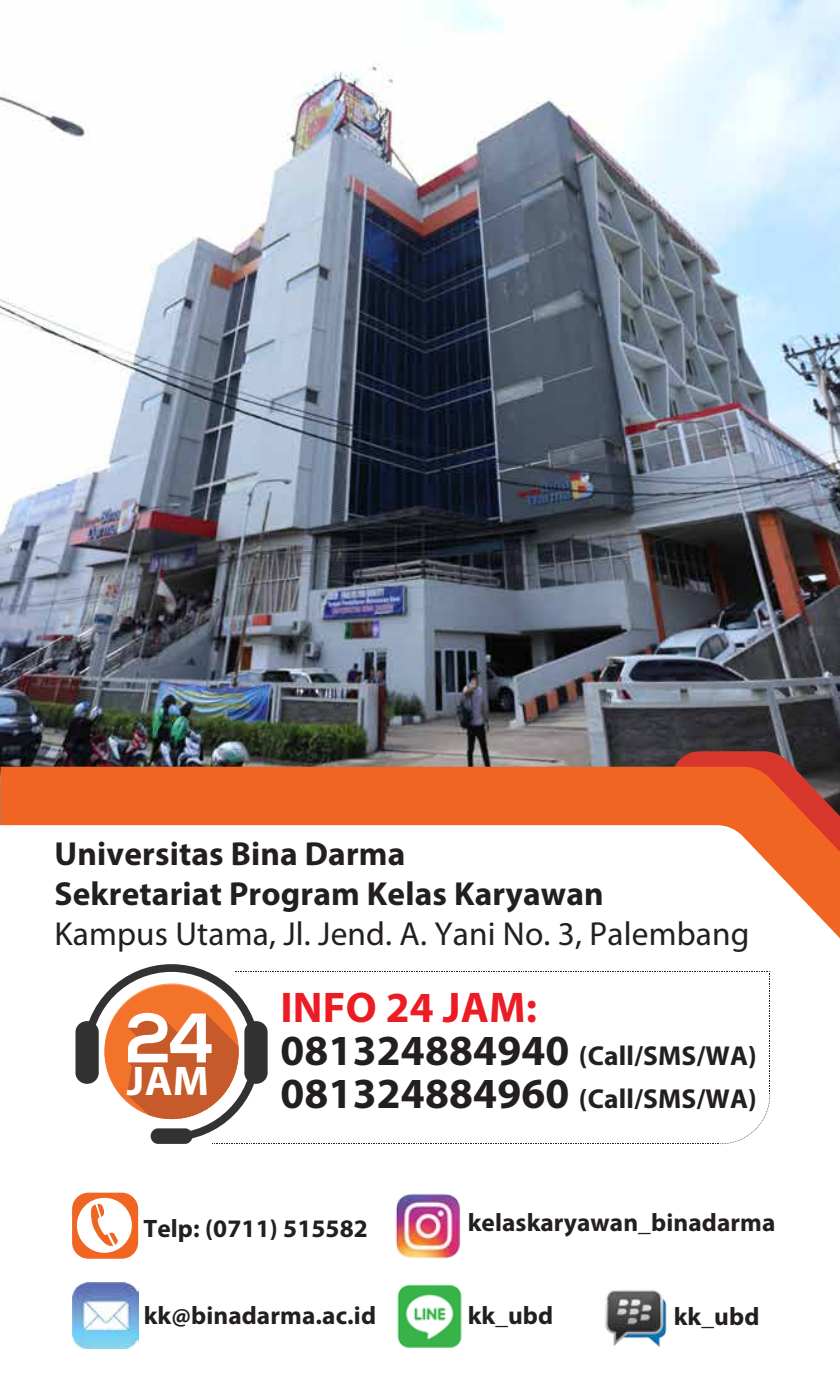
<style>
.page{position:relative;width:840px;height:1400px;background:#fff}
.page>*{position:absolute;margin:0;border:0;box-sizing:border-box;transform-origin:0 0}
.t1{font:700 43.05px "Myriad Pro";letter-spacing:.005em;color:#ec1c24}
.t2{font:700 41.65px "Myriad Pro";color:#fff}
.t3{font:700 33.43px/40.1px "Myriad Pro";letter-spacing:.005em;color:#231f20}
.t4{font:33.43px "Myriad Pro";letter-spacing:.005em;color:#231f20}
.t5{font:700 27.47px/43.1px "Myriad Pro";letter-spacing:.005em;color:#231f20}
.t6{font:700 25.38px "Myriad Pro";letter-spacing:.005em;color:#231f20}
.s1{font-size:43.05px}
</style>
<div class="page">
<img style="left:0;top:0;width:840px;height:767px">
<svg style="left:672px;top:751px;width:168px;height:16px"></svg>
<svg style="left:0;top:767px;width:840px;height:172px"></svg>
<div style="left:75px;top:1021px;width:24px;height:63px;background:#323232;border-radius:11px"></div>
<svg style="left:83px;top:964px;width:688px;height:181px"></svg>
<img style="left:397px;top:1284px;width:65px;height:64px">
<img style="left:605px;top:1290px;width:62px;height:57px">
<img style="left:395px;top:1194px;width:66px;height:65px">
<img style="left:72px;top:1283px;width:67px;height:66px">
<div style="left:72px;top:1193px;width:66px;height:66px;background:#f16522;border-radius:16px"></div>
<svg style="left:77px;top:1198px;width:55px;height:55px"></svg>
<h3 class="t3" style="left:55px;top:832px;width:551px">Universitas Bina Darma<br>Sekretariat Program Kelas Karyawan</h3>
<h3 class="t4" style="left:55px;top:913px;width:696px">Kampus Utama, Jl. Jend. A. Yani No. 3, Palembang</h3>
<h2 class="t2" style="left:127px;top:1054px;width:84px">JAM</h2>
<h1 class="t1" style="left:280px;top:979px;width:258px">INFO 24 JAM:</h1>
<p class="t5" style="left:280px;top:1033px;width:478px"><span class="s1">081324884940</span> (Call/SMS/WA)<br><span class="s1">081324884960</span> (Call/SMS/WA)</p>
<p class="t6" style="left:143px;top:1212px;width:226px">Telp: (0711) 515582</p>
<p class="t6" style="left:144px;top:1299px;width:234px">kk@binadarma.ac.id</p>
<p class="t6" style="left:468px;top:1206px;width:309px">kelaskaryawan_binadarma</p>
<p class="t6" style="left:468px;top:1298px;width:87px">kk_ubd</p>
<p class="t6" style="left:674px;top:1300px;width:87px">kk_ubd</p>
</div>
